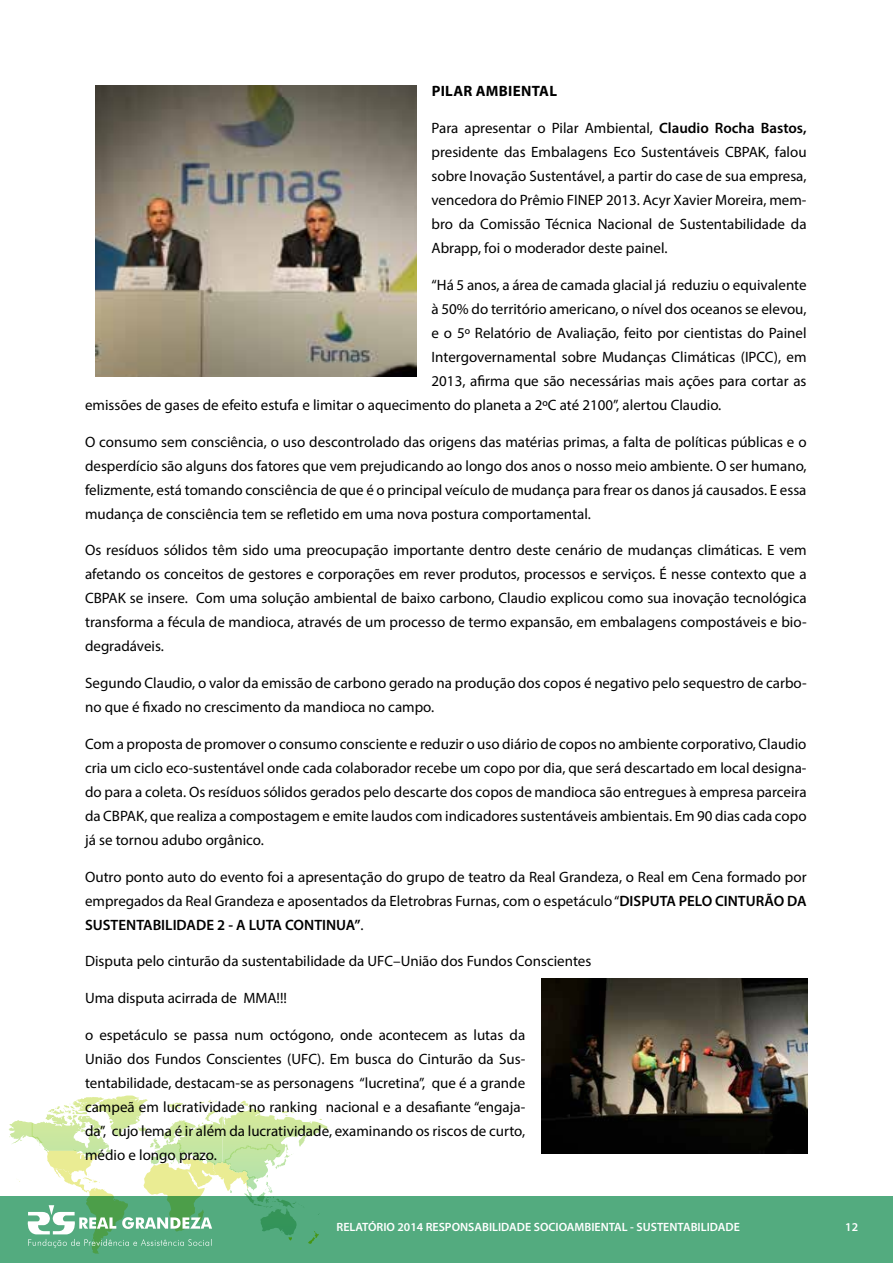
<style>
.page{position:relative;width:893px;height:1263px;background:#fff}
.page>*{position:absolute;margin:0;border:0;box-sizing:border-box;transform-origin:0 0}
.t1{font:15px/24px "Myriad Pro";color:#000;text-align:justify}
.t2{font:700 15px "Myriad Pro";letter-spacing:.02em;color:#000}
.t3{font:600 12px "Myriad Pro";color:#fff}
.s1{font-weight:600}
</style>
<div class="page">
<div style="left:0;top:1196px;width:893px;height:67px;background:#53ab7f"></div>
<svg style="left:308px;top:1231px;width:11px;height:13px"></svg>
<img style="left:222px;top:1101px;width:33px;height:96px">
<img style="left:94px;top:1095px;width:49px;height:41px">
<svg style="left:28px;top:1150px;width:222px;height:103px"></svg>
<img style="left:96px;top:85px;width:321px;height:291px">
<img style="left:542px;top:978px;width:266px;height:176px">
<p class="t2" style="left:432px;top:81px;width:127px">PILAR AMBIENTAL</p>
<p class="t1" style="left:432px;top:116px;width:377px">Para apresentar o Pilar Ambiental, <span class="s1">Claudio Rocha Bastos, </span>presidente das Embalagens Eco Sustentáveis CBPAK, falou sobre Inovação Sustentável, a partir do case de sua empresa, vencedora do Prêmio FINEP 2013. Acyr Xavier Moreira, mem&shy;bro da Comissão Técnica Nacional de Sustentabilidade da Abrapp, foi o moderador deste painel.</p>
<p class="t1" style="left:432px;top:273px;width:377px">“Há 5 anos, a área de camada glacial já reduziu o equivalente</p>
<p class="t1" style="left:432px;top:297px;width:376px">à 50% do território americano, o nível dos oceanos se elevou,</p>
<p class="t1" style="left:432px;top:321px;width:377px">e o 5º Relatório de Avaliação, feito por cientistas do Painel</p>
<p class="t1" style="left:432px;top:345px;width:377px">Intergovernamental sobre Mudanças Climáticas (IPCC), em</p>
<p class="t1" style="left:432px;top:369px;width:376px">2013, afirma que são necessárias mais ações para cortar as</p>
<p class="t1" style="left:85px;top:393px;width:638px">emissões de gases de efeito estufa e limitar o aquecimento do planeta a 2ºC até 2100”, alertou Claudio.</p>
<p class="t1" style="left:85px;top:429px;width:723px">O consumo sem consciência, o uso descontrolado das origens das matérias primas, a falta de políticas públicas e o desperdício são alguns dos fatores que vem prejudicando ao longo dos anos o nosso meio ambiente. O ser humano, felizmente, está tomando consciência de que é o principal veículo de mudança para frear os danos já causados. E essa mudança de consciência tem se refletido em uma nova postura comportamental.</p>
<p class="t1" style="left:85px;top:538px;width:723px">Os resíduos sólidos têm sido uma preocupação importante dentro deste cenário de mudanças climáticas. E vem afetando os conceitos de gestores e corporações em rever produtos, processos e serviços. É nesse contexto que a CBPAK se insere. Com uma solução ambiental de baixo carbono, Claudio explicou como sua inovação tecnológica transforma a fécula de mandioca, através de um processo de termo expansão, em embalagens compostáveis e bio&shy;degradáveis.</p>
<p class="t1" style="left:85px;top:671px;width:723px">Segundo Claudio, o valor da emissão de carbono gerado na produção dos copos é negativo pelo sequestro de carbo&shy;no que é fixado no crescimento da mandioca no campo.</p>
<p class="t1" style="left:85px;top:732px;width:723px">Com a proposta de promover o consumo consciente e reduzir o uso diário de copos no ambiente corporativo, Claudio cria um ciclo eco-sustentável onde cada colaborador recebe um copo por dia, que será descartado em local designa&shy;do para a coleta. Os resíduos sólidos gerados pelo descarte dos copos de mandioca são entregues à empresa parceira da CBPAK, que realiza a compostagem e emite laudos com indicadores sustentáveis ambientais. Em 90 dias cada copo já se tornou adubo orgânico.</p>
<p class="t1" style="left:85px;top:864px;width:723px">Outro ponto auto do evento foi a apresentação do grupo de teatro da Real Grandeza, o Real em Cena formado por empregados da Real Grandeza e aposentados da Eletrobras Furnas, com o espetáculo “<span class="s1">DISPUTA PELO CINTURÃO DA SUSTENTABILIDADE 2 - A LUTA CONTINUA”</span>.</p>
<p class="t1" style="left:85px;top:949px;width:508px">Disputa pelo cinturão da sustentabilidade da UFC–União dos Fundos Conscientes</p>
<p class="t1" style="left:85px;top:986px;width:203px">Uma disputa acirrada de MMA!!!</p>
<p class="t1" style="left:85px;top:1023px;width:442px">o espetáculo se passa num octógono, onde acontecem as lutas da União dos Fundos Conscientes (UFC). Em busca do Cinturão da Sus&shy;tentabilidade, destacam-se as personagens “lucretina”, que é a grande campeã em lucratividade no ranking nacional e a desafiante “engaja&shy;da”, cujo lema é ir além da lucratividade, examinando os riscos de curto, médio e longo prazo.</p>
<p class="t3" style="left:337px;top:1219px;width:405px">RELATÓRIO 2014 RESPONSABILIDADE SOCIOAMBIENTAL - SUSTENTABILIDADE</p>
<p class="t3" style="left:845px;top:1219px;width:14px">12</p>
</div>
